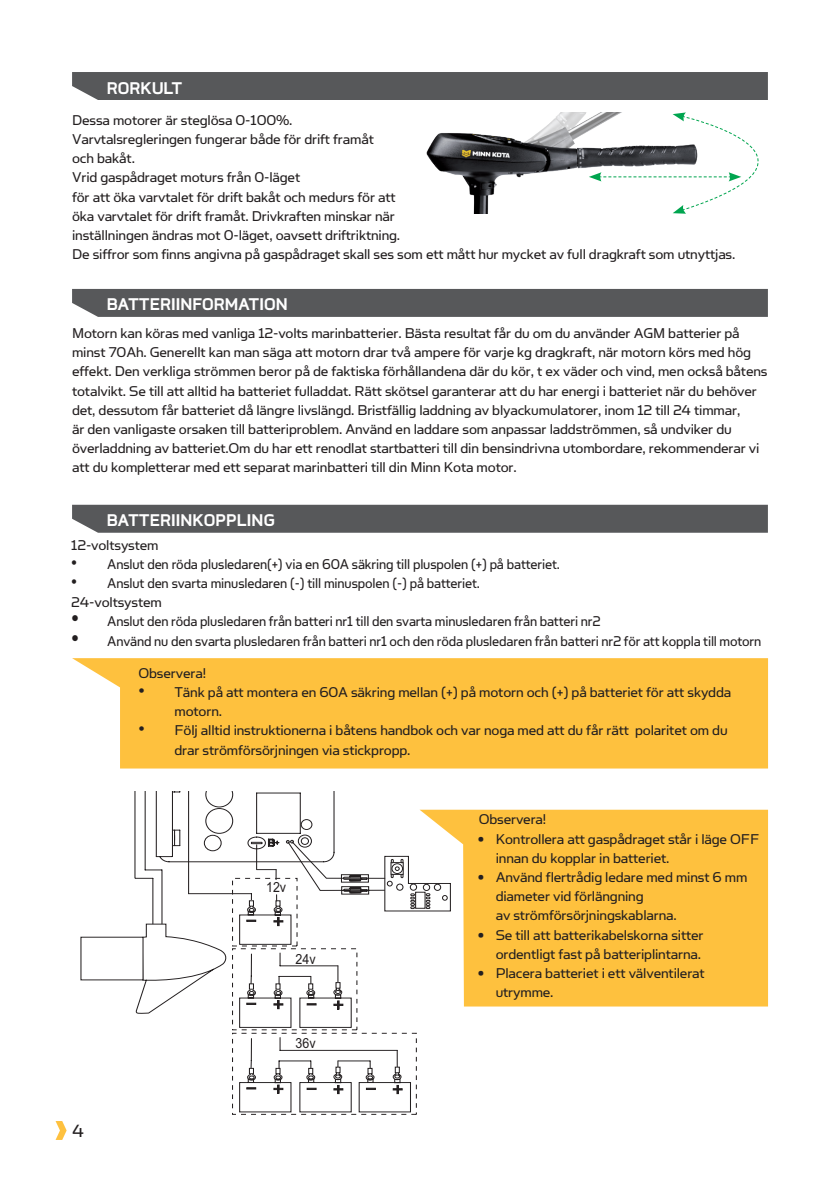
<style>
.page{position:relative;width:840px;height:1191px;background:#fff}
.page>*{position:absolute;margin:0;border:0;box-sizing:border-box;transform-origin:0 0}
.t1{font:700 20px "Coupe";color:#fff}
.t2{font:20px "Simian Text Orangutan";color:#231f20}
.t3{font:16px/19.2px "Simian Text Orangutan";letter-spacing:-.01em;color:#231f20}
.t4{font:16px/19.2px "Simian Text Orangutan";letter-spacing:-.01em;color:#231f20;scale:.94 1}
.t5{font:14px "Arial Narrow";color:#231f20;scale:1.09 1}
.s1{font-family:"Arial";font-size:18px}
.s2{font-family:"Times New Roman";font-size:24px}
</style>
<div class="page">
<svg style="left:56px;top:1121px;width:11px;height:19px"></svg>
<img style="left:426px;top:112px;width:162px;height:102px">
<svg style="left:81px;top:791px;width:55px;height:220px"></svg>
<svg style="left:136px;top:791px;width:283px;height:324px"></svg>
<div style="left:72px;top:72px;width:695px;height:28px;background:#57585a"></div>
<div style="left:72px;top:505px;width:695px;height:28px;background:#57585a"></div>
<div style="left:72px;top:289px;width:695px;height:28px;background:#57585a"></div>
<svg style="left:72px;top:658px;width:695px;height:110px;fill:#fec13e"></svg>
<svg style="left:419px;top:809px;width:348px;height:197px;fill:#fec13e"></svg>
<svg style="left:588px;top:112px;width:171px;height:102px"></svg>
<p class="t1" style="left:107px;top:77px;width:77px">RORKULT</p>
<p class="t3" style="left:72px;top:110px;width:664px">Dessa motorer är steglösa 0-100%.<br>Varvtalsregleringen fungerar både för drift framåt<br>och bakåt.<br>Vrid gaspådraget moturs från 0-läget<br>för att öka varvtalet för drift bakåt och medurs för att<br>öka varvtalet för drift framåt. Drivkraften minskar när<br>inställningen ändras mot 0-läget, oavsett driftriktning.<br>De siffror som finns angivna på gaspådraget skall ses som ett mått hur mycket av full dragkraft som utnyttjas.</p>
<p class="t1" style="left:107px;top:294px;width:182px">BATTERIINFORMATION</p>
<p class="t3" style="left:72px;top:323px;width:696px">Motorn kan köras med vanliga 12-volts marinbatterier. Bästa resultat får du om du använder AGM batterier på minst 70Ah. Generellt kan man säga att motorn drar två ampere för varje kg dragkraft, när motorn körs med hög effekt. Den verkliga strömmen beror på de faktiska förhållandena där du kör, t ex väder och vind, men också båtens totalvikt. Se till att alltid ha batteriet fulladdat. Rätt skötsel garanterar att du har energi i batteriet när du behöver det, dessutom får batteriet då längre livslängd. Bristfällig laddning av blyackumulatorer, inom 12 till 24 timmar,<br>är den vanligaste orsaken till batteriproblem. Använd en laddare som anpassar laddströmmen, så undviker du överladdning av batteriet.Om du har ett renodlat startbatteri till din bensindrivna utombordare, rekommenderar vi att du kompletterar med ett separat marinbatteri till din Minn Kota motor.</p>
<p class="t1" style="left:107px;top:510px;width:170px">BATTERIINKOPPLING</p>
<p class="t3" style="left:71px;top:535px;width:89px">12-voltsystem</p>
<p class="t4" style="left:71px;top:554px;width:521px"><span class="s1">•</span> Anslut den röda plusledaren(+) via en 60A säkring till pluspolen (+) på batteriet.</p>
<p class="t4" style="left:71px;top:573px;width:436px"><span class="s1">•</span> Anslut den svarta minusledaren (-) till minuspolen (-) på batteriet.<br>24-voltsystem</p>
<p class="t4" style="left:71px;top:611px;width:564px"><span class="s2">•</span> Anslut den röda plusledaren från batteri nr1 till den svarta minusledaren från batteri nr2</p>
<p class="t4" style="left:138px;top:624px;width:664px;line-height:32.2px;text-indent:-67px"><span class="s2">•</span> Använd nu den svarta plusledaren från batteri nr1 och den röda plusledaren från batteri nr2 för att koppla till motorn<br>Observera!</p>
<p class="t3" style="left:174px;top:682px;width:558px;text-indent:-36px"><span class="s1">•</span> Tänk på att montera en 60A säkring mellan (+) på motorn och (+) på batteriet för att skydda motorn.</p>
<p class="t3" style="left:174px;top:720px;width:554px;text-indent:-36px"><span class="s1">•</span> Följ alltid instruktionerna i båtens handbok och var noga med att du får rätt polaritet om du drar strömförsörjningen via stickpropp.</p>
<p class="t2" style="left:72px;top:1119px;width:13px">4</p>
<p class="t5" style="left:266px;top:877px;width:20px">12v</p>
<p class="t5" style="left:295px;top:948px;width:20px">24v</p>
<p class="t5" style="left:295px;top:1033px;width:20px">36v</p>
<p class="t3" style="left:478px;top:809px;width:69px">Observera!</p>
<p class="t3" style="left:495px;top:828px;width:265px;text-indent:-18px">• Kontrollera att gaspådraget står i läge OFF innan du kopplar in batteriet.</p>
<p class="t3" style="left:495px;top:867px;width:253px;text-indent:-18px">• Använd flertrådig ledare med minst 6 mm diameter vid förlängning<br>av strömförsörjningskablarna.</p>
<p class="t3" style="left:477px;top:924px;width:227px;text-align:right">• Se till att batterikabelskorna sitter ordentligt fast på batteriplintarna.</p>
<p class="t3" style="left:495px;top:963px;width:210px;text-indent:-18px">• Placera batteriet i ett välventilerat utrymme.</p>
</div>
